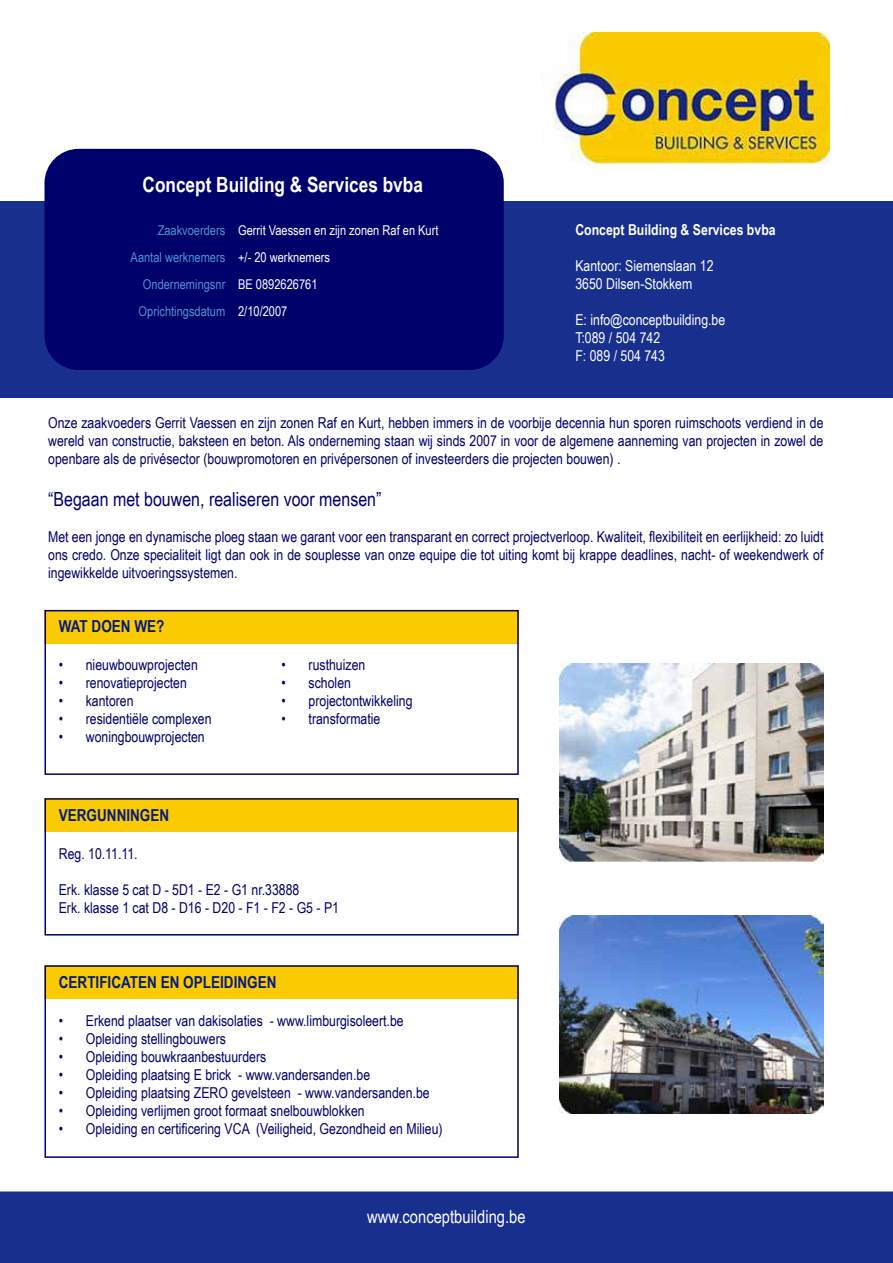
<style>
.page{position:relative;width:893px;height:1263px;background:#fff}
.page>*{position:absolute;margin:0;border:0;box-sizing:border-box;transform-origin:0 0}
.t1{font:700 21px "Arial Narrow";color:#fff}
.t2{font:19.5px "Arial Narrow";color:#00006b}
.t3{font:18px "Arial Narrow";color:#fff}
.t4{font:18px "Arial Narrow";color:#dceffb}
.t5{font:700 16.5px "Arial Narrow";color:#051a83}
.t6{font:15px/18px "Arial Narrow";color:#00006b;text-align:justify}
.t7{font:15px/18px "Arial Narrow";color:#fff}
.t8{font:700 15px "Arial Narrow";color:#fff}
.t9{font:13.5px/27px "Arial Narrow";color:#fff}
.t10{font:13.5px/27px "Arial Narrow";color:#4d93c9;text-align:right}
</style>
<div class="page">
<div style="left:0;top:201px;width:893px;height:197px;background:#182f8d"></div>
<div style="left:45px;top:149px;width:459px;height:221px;background:#00006b;border-radius:34px"></div>
<img style="left:554px;top:33px;width:276px;height:131px">
<div style="left:0;top:1191px;width:893px;height:72px;background:#182f8d"></div>
<div style="left:45px;top:798px;width:474px;height:34px;background:#facb00"></div>
<div style="left:45px;top:798px;width:474px;height:137px;border:2px solid #00006b"></div>
<div style="left:45px;top:610px;width:474px;height:33px;background:#facb00"></div>
<div style="left:45px;top:610px;width:474px;height:165px;border:2px solid #00006b"></div>
<div style="left:45px;top:966px;width:474px;height:33px;background:#facb00"></div>
<div style="left:45px;top:965px;width:474px;height:193px;border:2px solid #00006b"></div>
<img style="left:559px;top:915px;width:264px;height:198px">
<img style="left:559px;top:664px;width:264px;height:198px">
<h1 class="t1" style="left:143px;top:169px;width:282px">Concept Building &amp; Services bvba</h1>
<p class="t10" style="left:131px;top:217px;width:96px">Zaakvoerders<br>Aantal werknemers<br>Ondernemingsnr<br>Oprichtingsdatum</p>
<p class="t9" style="left:238px;top:217px;width:202px">Gerrit Vaessen en zijn zonen Raf en Kurt +/- 20 werknemers<br>BE 0892626761<br>2/10/2007</p>
<p class="t8" style="left:575px;top:218px;width:202px">Concept Building &amp; Services bvba</p>
<p class="t7" style="left:575px;top:256px;width:140px">Kantoor: Siemenslaan 12<br>3650 Dilsen-Stokkem</p>
<p class="t7" style="left:575px;top:310px;width:151px">E: info@conceptbuilding.be<br>T:089 / 504 742<br>F: 089 / 504 743</p>
<p class="t6" style="left:48px;top:413px;width:777px">Onze zaakvoeders Gerrit Vaessen en zijn zonen Raf en Kurt, hebben immers in de voorbije decennia hun sporen ruimschoots verdiend in de wereld van constructie, baksteen en beton. Als onderneming staan wij sinds 2007 in voor de algemene aanneming van projecten in zowel de openbare als de privésector (bouwpromotoren en privépersonen of investeerders die projecten bouwen) .</p>
<h2 class="t2" style="left:48px;top:485px;width:335px">“Begaan met bouwen, realiseren voor mensen”</h2>
<p class="t6" style="left:48px;top:527px;width:777px">Met een jonge en dynamische ploeg staan we garant voor een transparant en correct projectverloop. Kwaliteit, flexibiliteit en eerlijkheid: zo luidt ons credo. Onze specialiteit ligt dan ook in de souplesse van onze equipe die tot uiting komt bij krappe deadlines, nacht- of weekendwerk of ingewikkelde uitvoeringssystemen.</p>
<p class="t5" style="left:59px;top:614px;width:107px">WAT DOEN WE?</p>
<p class="t6" style="left:59px;top:655px;width:141px">• nieuwbouwprojecten</p>
<p class="t6" style="left:59px;top:673px;width:130px">• renovatieprojecten</p>
<p class="t6" style="left:59px;top:691px;width:76px">• kantoren</p>
<p class="t6" style="left:59px;top:709px;width:154px">• residentiële complexen</p>
<p class="t6" style="left:59px;top:727px;width:147px">• woningbouwprojecten</p>
<p class="t6" style="left:282px;top:655px;width:85px">• rusthuizen</p>
<p class="t6" style="left:282px;top:673px;width:71px">• scholen</p>
<p class="t6" style="left:282px;top:691px;width:132px">• projectontwikkeling</p>
<p class="t6" style="left:282px;top:709px;width:100px">• transformatie</p>
<p class="t5" style="left:59px;top:802px;width:112px">VERGUNNINGEN</p>
<p class="t6" style="left:59px;top:844px;width:80px">Reg. 10.11.11.</p>
<p class="t6" style="left:59px;top:880px;width:282px">Erk. klasse 5 cat D - 5D1 - E2 - G1 nr.33888<br>Erk. klasse 1 cat D8 - D16 - D20 - F1 - F2 - G5 - P1</p>
<p class="t5" style="left:59px;top:969px;width:219px">CERTIFICATEN EN OPLEIDINGEN</p>
<p class="t6" style="left:59px;top:1011px;width:346px">• Erkend plaatser van dakisolaties - www.limburgisoleert.be</p>
<p class="t6" style="left:59px;top:1029px;width:169px">• Opleiding stellingbouwers</p>
<p class="t6" style="left:59px;top:1047px;width:209px">• Opleiding bouwkraanbestuurders</p>
<p class="t6" style="left:59px;top:1065px;width:313px">• Opleiding plaatsing E brick - www.vandersanden.be</p>
<p class="t6" style="left:59px;top:1083px;width:372px">• Opleiding plaatsing ZERO gevelsteen - www.vandersanden.be</p>
<p class="t6" style="left:59px;top:1101px;width:307px">• Opleiding verlijmen groot formaat snelbouwblokken</p>
<p class="t6" style="left:59px;top:1119px;width:385px">• Opleiding en certificering VCA (Veiligheid, Gezondheid en Milieu)</p>
<p class="t3" style="left:367px;top:1203px;width:160px">www.conceptbuilding.be</p>
<p class="t4" style="left:406px;top:1208px;width:88px">www.mtss.be</p>
</div>
